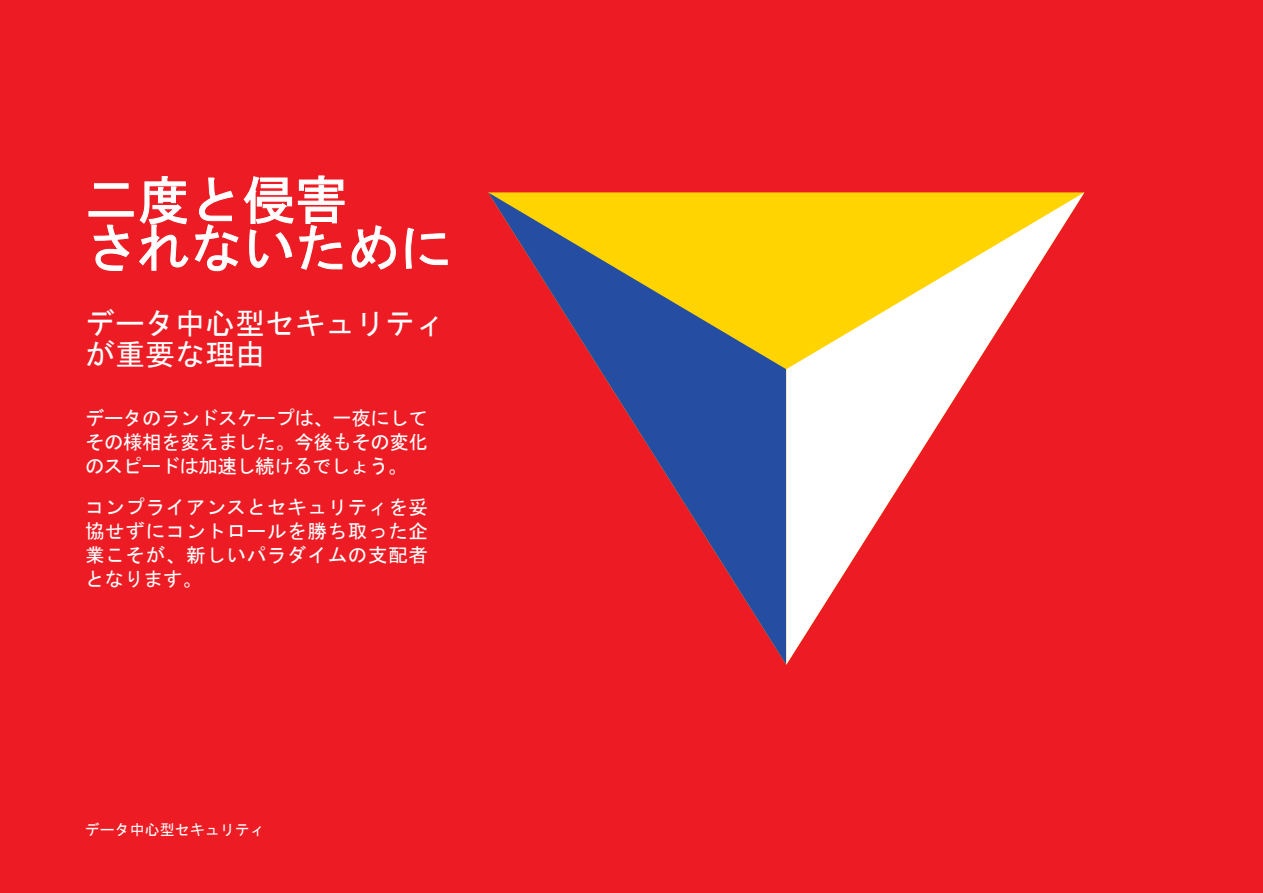
<style>
.page{position:relative;width:1263px;height:893px;background:#ed1c24}
.page>*{position:absolute;margin:0;border:0;box-sizing:border-box;transform-origin:0 0}
.Paragraph_text{font:52.5px/48px "MS Gothic";color:#fff}
.Paragraph_text-2{font:30px/31.5px "MS Gothic";color:#fff}
.Paragraph_text-3{font:19.5px/24px "MS Gothic";letter-spacing:-.01em;color:#fff;text-align:justify}
.t1{font:15px "MS Gothic";color:#fff}
</style>
<div class="page">
<svg style="left:488px;top:192px;width:298px;height:472px"></svg>
<svg style="left:786px;top:192px;width:298px;height:473px"></svg>
<svg style="left:88px;top:176px;width:101px;height:95px"></svg>
<svg style="left:195px;top:175px;width:150px;height:96px"></svg>
<svg style="left:351px;top:225px;width:45px;height:45px"></svg>
<svg style="left:405px;top:227px;width:43px;height:42px"></svg>
<p class="Paragraph_text" style="left:85px;top:176px;width:369px">二度と侵害<br>されないために</p>
<p class="Paragraph_text-2" style="left:85px;top:307px;width:361px">データ中心型セキュリティが重要な理由</p>
<p class="Paragraph_text-3" style="left:85px;top:406px;width:345px">データのランドスケープは、一夜にしてその様相を変えました。今後もその変化のスピードは加速し続けるでしょう。</p>
<p class="Paragraph_text-3" style="left:85px;top:495px;width:345px">コンプライアンスとセキュリティを妥協せずにコントロールを勝ち取った企業こそが、新しいパラダイムの支配者となります。</p>
<p class="t1" style="left:85px;top:822px;width:181px">データ中心型セキュリティ</p>
</div>
